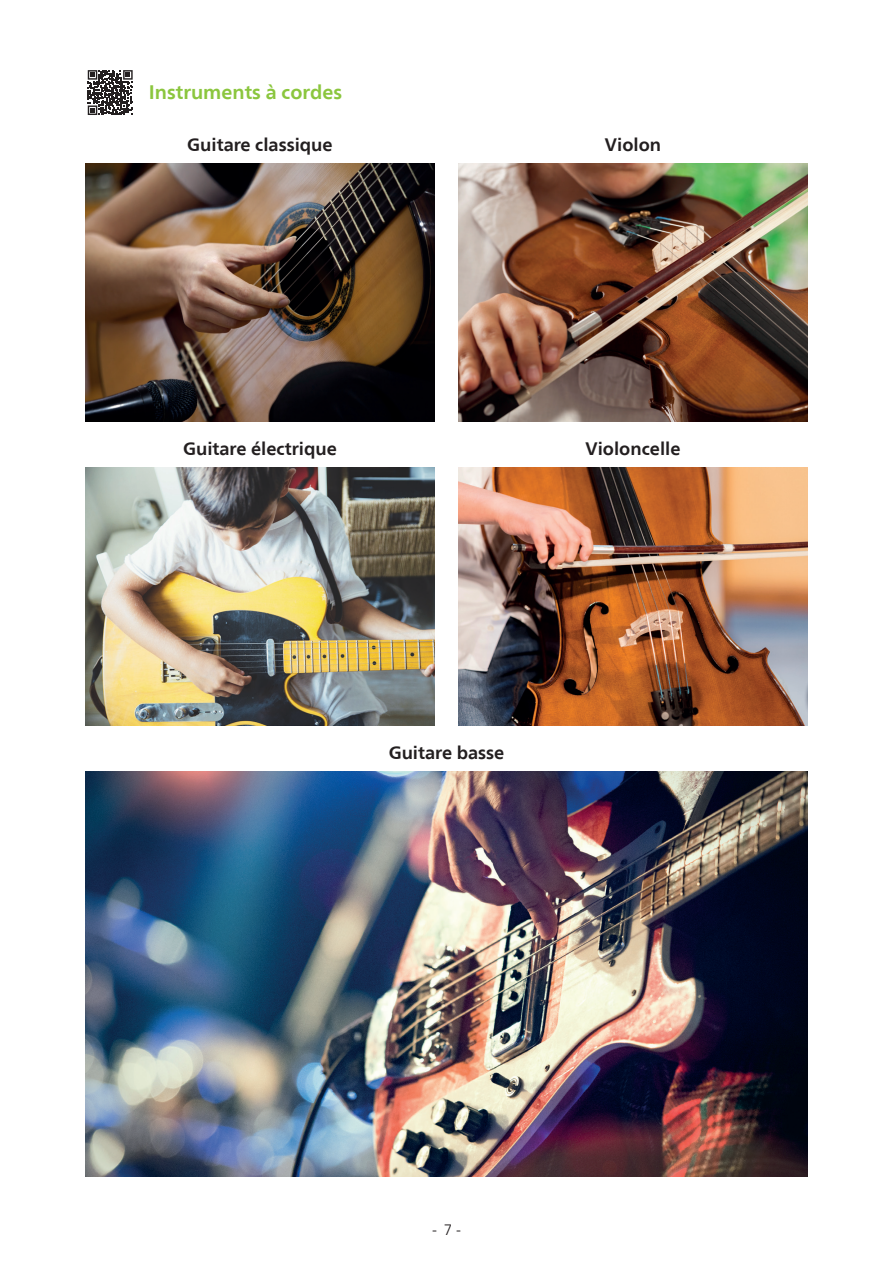
<style>
.page{position:relative;width:893px;height:1263px;background:#fff}
.page>*{position:absolute;margin:0;border:0;box-sizing:border-box;transform-origin:0 0}
.t1{font:700 19.5px "Frutiger Neue LT Com";color:#8bc63e}
.t2{font:700 18px "Frutiger Neue LT Com";color:#231f20}
.t3{font:300 15px "Frutiger Neue LT Com";color:#231f20}
</style>
<div class="page">
<img style="left:458px;top:163px;width:350px;height:259px">
<img style="left:458px;top:467px;width:350px;height:259px">
<img style="left:85px;top:163px;width:350px;height:259px">
<img style="left:85px;top:467px;width:350px;height:258px">
<img style="left:85px;top:771px;width:723px;height:405px">
<svg style="left:88px;top:70px;width:45px;height:45px"></svg>
<p class="t1" style="left:149px;top:81px;width:195px">Instruments à cordes</p>
<p class="t2" style="left:187px;top:134px;width:147px">Guitare classique</p>
<p class="t2" style="left:183px;top:438px;width:155px">Guitare électrique</p>
<p class="t2" style="left:605px;top:134px;width:58px">Violon</p>
<p class="t2" style="left:585px;top:438px;width:97px">Violoncelle</p>
<p class="t2" style="left:389px;top:742px;width:117px">Guitare basse</p>
<p class="t3" style="left:432px;top:1221px;width:30px">- 7 -</p>
</div>
